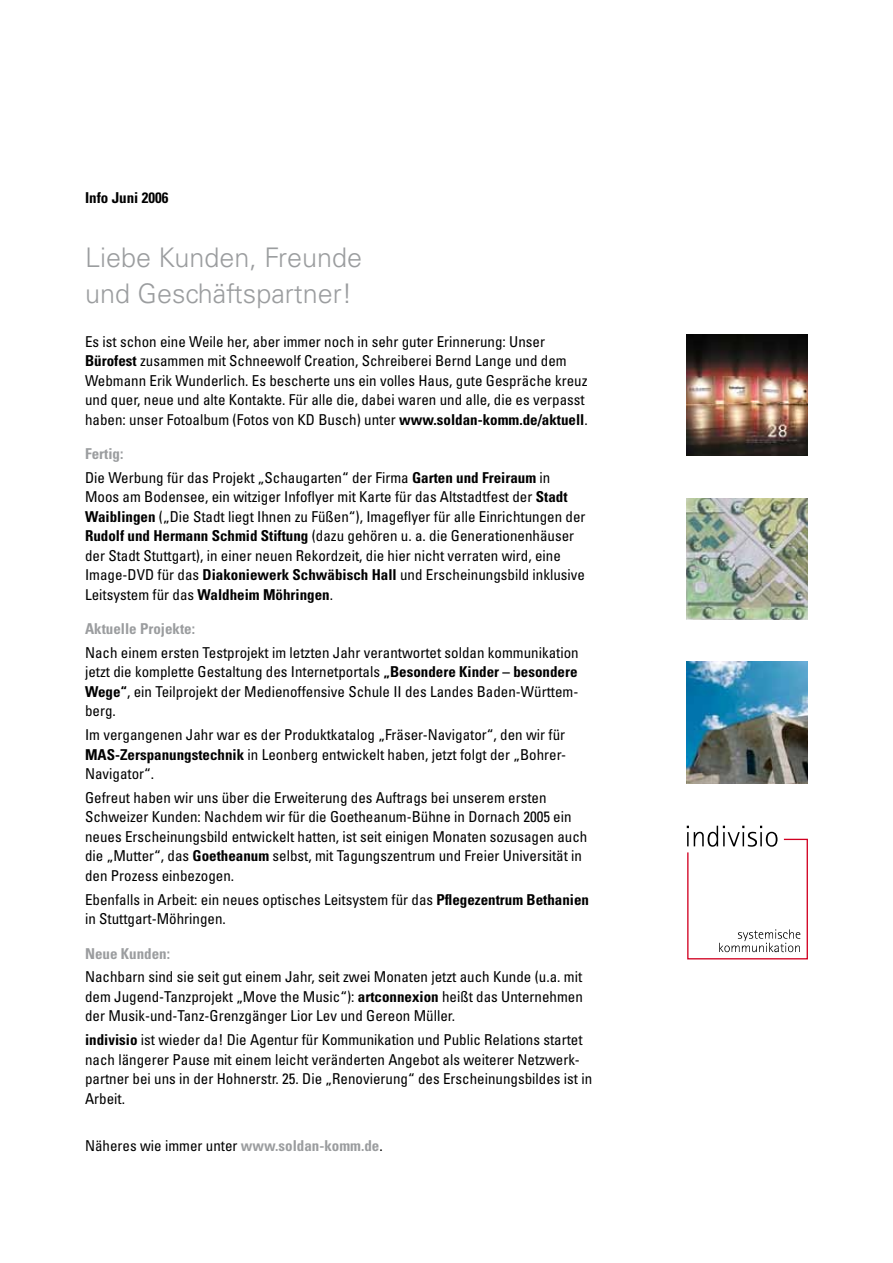
<style>
.page{position:relative;width:893px;height:1263px;background:#fff}
.page>*{position:absolute;margin:0;border:0;box-sizing:border-box;transform-origin:0 0}
.t1{font:300 27px/36px "Univers";color:#9b9d9f}
.t2{font:condensed 15px/19.5px "Univers";color:#000}
.t3{font:700 condensed 15px "Univers";color:#9b9d9f}
.t4{font:700 condensed 15px "Univers";color:#000}
.s1{font-weight:700}
.s2{font-weight:700;color:#9b9d9f}
</style>
<div class="page">
<img style="left:687px;top:334px;width:121px;height:122px">
<img style="left:687px;top:498px;width:121px;height:121px">
<img style="left:687px;top:662px;width:121px;height:121px">
<svg style="left:687px;top:826px;width:121px;height:133px"></svg>
<p class="t4" style="left:85px;top:189px;width:85px">Info Juni 2006</p>
<h1 class="t1" style="left:85px;top:240px;width:279px">Liebe Kunden, Freunde und Geschäftspartner!</h1>
<p class="t2" style="left:85px;top:331px;width:504px">Es ist schon eine Weile her, aber immer noch in sehr guter Erinnerung: Unser <span class="s1">Bürofest</span> zusammen mit Schneewolf Creation, Schreiberei Bernd Lange und dem Webmann Erik Wunderlich. Es bescherte uns ein volles Haus, gute Gespräche kreuz und quer, neue und alte Kontakte. Für alle die, dabei waren und alle, die es verpasst haben: unser Fotoalbum (Fotos von KD Busch) unter <span class="s1">www.soldan-komm.de/aktuell</span>.</p>
<p class="t2" style="left:85px;top:442px;width:467px;line-height:23.7px"><span class="s2">Fertig:<br></span>Die Werbung für das Projekt „Schaugarten“ der Firma <span class="s1">Garten und Freiraum</span> in</p>
<p class="t2" style="left:85px;top:487px;width:502px">Moos am Bodensee, ein witziger Infoflyer mit Karte für das Altstadtfest der <span class="s1">Stadt Waiblingen</span> („Die Stadt liegt Ihnen zu Füßen“), Imageflyer für alle Einrichtungen der <span class="s1">Rudolf und Hermann Schmid Stiftung</span> (dazu gehören u. a. die Generationenhäuser der Stadt Stuttgart), in einer neuen Rekordzeit, die hier nicht verraten wird, eine Image-DVD für das <span class="s1">Diakoniewerk Schwäbisch Hall</span> und Erscheinungsbild inklusive Leitsystem für das <span class="s1">Waldheim Möhringen</span>.</p>
<p class="t3" style="left:85px;top:619px;width:112px">Aktuelle Projekte:</p>
<p class="t2" style="left:85px;top:642px;width:495px;text-align:justify">Nach einem ersten Testprojekt im letzten Jahr verantwortet soldan kommunikation jetzt die komplette Gestaltung des Internetportals <span class="s1">„Besondere Kinder – besondere Wege“</span>, ein Teilprojekt der Medienoffensive Schule II des Landes Baden-Württem&shy;berg.</p>
<p class="t2" style="left:85px;top:725px;width:483px;text-align:justify">Im vergangenen Jahr war es der Produktkatalog „Fräser-Navigator“, den wir für <span class="s1">MAS-Zerspanungstechnik</span> in Leonberg entwickelt haben, jetzt folgt der „Bohrer-Navigator“.</p>
<p class="t2" style="left:85px;top:787px;width:504px">Gefreut haben wir uns über die Erweiterung des Auftrags bei unserem ersten Schweizer Kunden: Nachdem wir für die Goetheanum-Bühne in Dornach 2005 ein neues Erscheinungsbild entwickelt hatten, ist seit einigen Monaten sozusagen auch die „Mutter“, das <span class="s1">Goetheanum</span> selbst, mit Tagungszentrum und Freier Universität in den Prozess einbezogen.</p>
<p class="t2" style="left:85px;top:889px;width:506px">Ebenfalls in Arbeit: ein neues optisches Leitsystem für das <span class="s1">Pflegezentrum Bethanien </span>in Stuttgart-Möhringen.</p>
<p class="t3" style="left:85px;top:944px;width:87px">Neue Kunden:</p>
<p class="t2" style="left:85px;top:967px;width:499px;text-align:justify">Nachbarn sind sie seit gut einem Jahr, seit zwei Monaten jetzt auch Kunde (u.a. mit dem Jugend-Tanzprojekt „Move the Music“): <span class="s1">artconnexion</span> heißt das Unternehmen der Musik-und-Tanz-Grenzgänger Lior Lev und Gereon Müller.</p>
<p class="t2" style="left:85px;top:1030px;width:509px"><span class="s1">indivisio</span> ist wieder da! Die Agentur für Kommunikation und Public Relations startet nach längerer Pause mit einem leicht veränderten Angebot als weiterer Netzwerk&shy;partner bei uns in der Hohnerstr. 25. Die „Renovierung“ des Erscheinungsbildes ist in Arbeit.</p>
<p class="t2" style="left:85px;top:1136px;width:299px">Näheres wie immer unter <span class="s2">www.soldan-komm.de</span>.</p>
</div>
